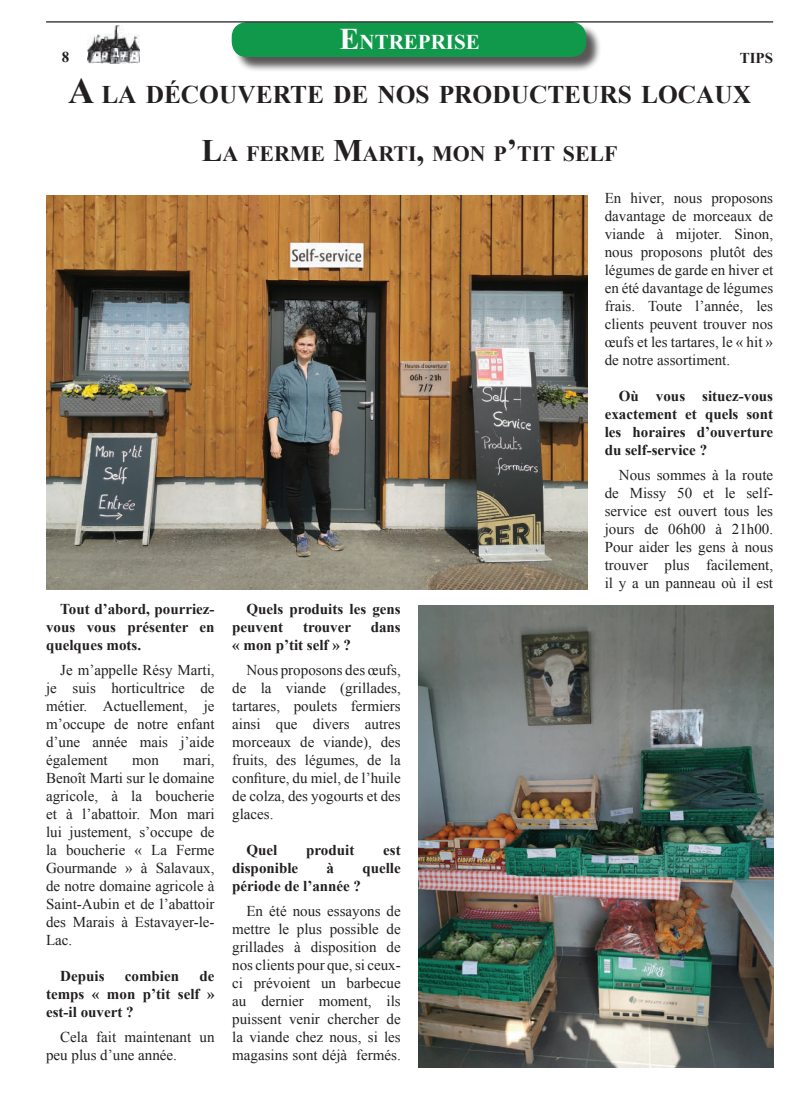
<style>
.page{position:relative;width:798px;height:1117px;background:#fff}
.page>*{position:absolute;margin:0;border:0;box-sizing:border-box;transform-origin:0 0}
.t1{font:700 25.38px "Times New Roman";color:#231f20}
.t2{font:700 21.88px "Times New Roman";color:#231f20}
.t3{font:700 21px "Times New Roman";color:#fff}
.t4{font:15px/18px "Times New Roman";color:#231f20;text-align:justify}
.t5{font:700 15px/18px "Times New Roman";color:#231f20;text-align:justify}
.s1{font-size:30px}
.s2{font-size:36.25px}
.s3{font-size:31.25px}
</style>
<div class="page">
<div style="left:233px;top:24px;width:368px;height:49px;background:#231f20;opacity:.75"></div>
<div style="left:231px;top:22px;width:355px;height:35px;background:#10994b;border-radius:15px"></div>
<img style="left:88px;top:26px;width:51px;height:37px">
<hr style="left:46px;top:21px;width:726px;height:2px;background:#231f20">
<img style="left:418px;top:605px;width:355px;height:462px">
<img style="left:46px;top:195px;width:541px;height:394px">
<h3 class="t3" style="left:339px;top:28px;width:142px"><span class="s1">E</span>NTREPRISE</h3>
<p class="t5" style="left:62px;top:48px;width:9px">8</p>
<p class="t5" style="left:739px;top:48px;width:35px">TIPS</p>
<h1 class="t1" style="left:68px;top:77px;width:684px"><span class="s2">A</span> LA DÉCOUVERTE DE NOS PRODUCTEURS LOCAUX</h1>
<h2 class="t2" style="left:201px;top:139px;width:417px"><span class="s3">L</span>A FERME <span class="s3">M</span>ARTI<span class="s3">,</span> MON P<span class="s3">’</span>TIT SELF</h2>
<p class="t5" style="left:46px;top:599px;width:170px;text-indent:14px">Tout d’abord, pourriez&shy;vous vous présenter en quelques mots.</p>
<p class="t4" style="left:46px;top:660px;width:170px;text-indent:14px">Je m’appelle Résy Marti, je suis horticultrice de métier. Actuellement, je m’occupe de notre enfant d’une année mais j’aide également</p>
<p class="t4" style="left:46px;top:750px;width:170px;text-indent:137px">mari, Benoît Marti sur le domaine agricole, à la boucherie et à l’abattoir. Mon mari lui justement, s’occupe de la boucherie « La Ferme Gourmande » à Salavaux, de notre domaine agricole à Saint-Aubin et de l’abattoir des Marais à Estavayer-le-Lac.</p>
<p class="t5" style="left:60px;top:966px;width:46px">Depuis</p>
<p class="t5" style="left:125px;top:966px;width:56px">combien</p>
<p class="t4" style="left:132px;top:750px;width:28px">mon</p>
<p class="t5" style="left:46px;top:966px;width:170px;text-indent:153px">de temps « mon p’tit self » est-il ouvert ?</p>
<p class="t4" style="left:46px;top:1027px;width:170px;text-indent:14px">Cela fait maintenant un peu plus d’une année.</p>
<p class="t5" style="left:232px;top:599px;width:170px;text-indent:14px">Quels produits les gens peuvent</p>
<p class="t5" style="left:303px;top:617px;width:50px">trouver</p>
<p class="t5" style="left:370px;top:617px;width:32px">dans</p>
<p class="t5" style="left:232px;top:635px;width:120px">« mon p’tit self » ?</p>
<p class="t4" style="left:232px;top:660px;width:170px;text-indent:14px">Nous proposons des œufs, de la viande (grillades, tartares, poulets fermiers ainsi que divers autres morceaux de viande), des fruits, des légumes, de la confiture, du miel, de l’huile de colza, des yogourts et des glaces.</p>
<p class="t5" style="left:246px;top:840px;width:32px">Quel</p>
<p class="t5" style="left:306px;top:840px;width:50px">produit</p>
<p class="t5" style="left:383px;top:840px;width:19px">est</p>
<p class="t5" style="left:232px;top:858px;width:67px">disponible</p>
<p class="t5" style="left:326px;top:858px;width:9px">à</p>
<p class="t5" style="left:362px;top:858px;width:40px">quelle</p>
<p class="t5" style="left:232px;top:876px;width:130px">période de l’année ?</p>
<p class="t4" style="left:232px;top:901px;width:170px;text-indent:14px">En été nous essayons de mettre le plus possible de grillades à disposition de nos clients pour que, si ceux&shy;ci prévoient un barbecue au dernier moment, ils puissent venir chercher de la viande chez nous, si les magasins sont déjà fermés.</p>
<p class="t4" style="left:604px;top:188px;width:170px">En hiver, nous proposons davantage de morceaux de viande à mijoter. Sinon, nous proposons plutôt des légumes de garde en hiver et en été davantage de légumes frais. Toute l’année, les clients peuvent trouver nos œufs et les tartares, le « hit » de notre assortiment.</p>
<p class="t5" style="left:604px;top:386px;width:170px;text-indent:14px">Où vous situez-vous exactement et quels sont les horaires d’ouverture du self-service ?</p>
<p class="t4" style="left:604px;top:465px;width:170px;text-indent:14px">Nous sommes à la route de Missy 50 et le self&shy;service est ouvert tous les jours de 06h00 à 21h00.<br>Pour aider les gens à nous trouver plus facilement, il y a un panneau où il est</p>
</div>
